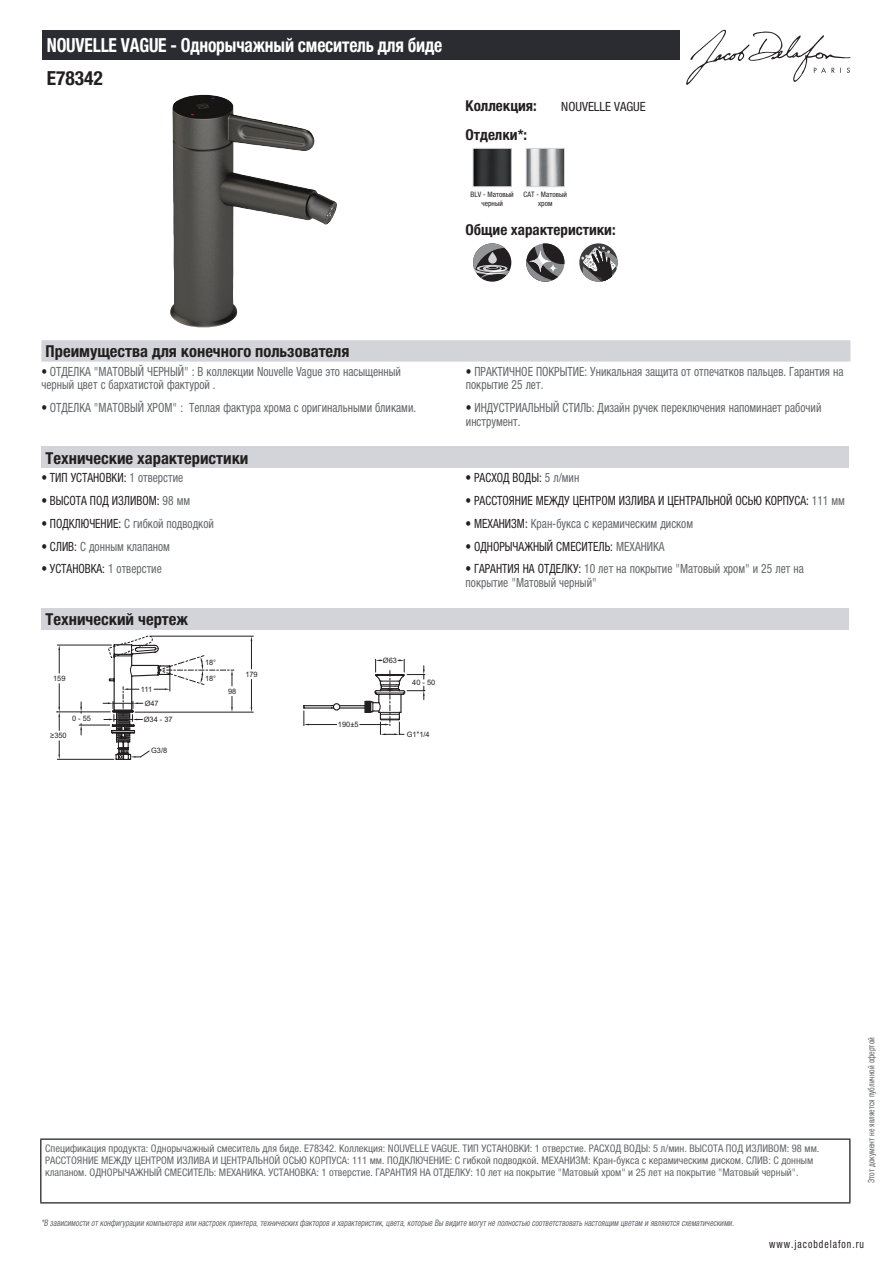
<style>
.page{position:relative;width:893px;height:1263px;background:#fff}
.page>*{position:absolute;margin:0;border:0;box-sizing:border-box;transform-origin:0 0}
.t1{font:700 condensed 19.5px "Helvetica Neue LTCYR";letter-spacing:-.01em;color:#fff;scale:.9 1}
.t2{font:700 condensed 19.5px "Helvetica Neue LTCYR";color:#231f20}
.t3{font:700 condensed 16.5px "Helvetica Neue LTCYR";color:#231f20}
.t4{font:700 condensed 15px "Helvetica Neue LTCYR";color:#231f20}
.t5{font:condensed 12.75px/13.5px "Helvetica Neue LTCYR";color:#626568;scale:.9 1}
.t6{font:condensed 12.75px "Helvetica Neue LTCYR";color:#231f20;scale:.9 1}
.t7{font:condensed 12.75px "Helvetica Neue LTCYR";color:#231f20}
.t8{font:condensed 11.25px "Helvetica Neue LTCYR";letter-spacing:.1em;color:#231f20;scale:.87 1}
.t9{font:condensed 10.5px/12px "Helvetica Neue LTCYR";color:#626568}
.t10{font:italic condensed 9px "Helvetica Neue LTCYR";color:#626568;scale:.87 1}
.t11{font:condensed 9px "Helvetica Neue LTCYR";color:#626568;scale:.87 1}
.t12{font:7.5px/15.9px "Arial";color:#231f20}
.t13{font:condensed 7.5px/9px "Helvetica Neue LTCYR";color:#231f20;text-align:center}
.s1{color:#231f20}
.s2{color:#626568}
</style>
<div class="page">
<svg style="left:686px;top:30px;width:164px;height:55px"></svg>
<img style="left:170px;top:95px;width:167px;height:233px">
<img style="left:475px;top:150px;width:35px;height:35px">
<div style="left:473px;top:148px;width:39px;height:39px;border:1px solid #d3d4da"></div>
<img style="left:528px;top:150px;width:35px;height:35px">
<div style="left:526px;top:148px;width:39px;height:39px;border:1px solid #d3d4da"></div>
<svg style="left:473px;top:243px;width:38px;height:39px"></svg>
<svg style="left:473px;top:243px;width:36px;height:35px"></svg>
<svg style="left:526px;top:243px;width:38px;height:39px"></svg>
<svg style="left:579px;top:243px;width:39px;height:39px"></svg>
<svg style="left:581px;top:246px;width:37px;height:36px"></svg>
<div style="left:41px;top:340px;width:809px;height:22px;background:#d3d4da"></div>
<div style="left:41px;top:447px;width:808px;height:21px;background:#d3d4da"></div>
<div style="left:41px;top:608px;width:808px;height:21px;background:#d3d4da"></div>
<svg style="left:303px;top:659px;width:122px;height:76px"></svg>
<hr style="left:135px;top:712px;width:118px;height:1px;background:#231f20">
<hr style="left:150px;top:636px;width:103px;height:1px;background:#231f20">
<svg style="left:251px;top:636px;width:1px;height:33px"></svg>
<svg style="left:251px;top:679px;width:1px;height:33px"></svg>
<svg style="left:56px;top:636px;width:178px;height:124px"></svg>
<div style="left:43px;top:30px;width:637px;height:30px;background:#2a2c32"></div>
<hr style="left:40px;top:1138px;width:810px;height:2px;background:#040503">
<hr style="left:40px;top:1140px;width:1px;height:62px;background:#040503">
<hr style="left:849px;top:1140px;width:1px;height:62px;background:#040503">
<hr style="left:40px;top:1202px;width:810px;height:1px;background:#040503">
<h1 class="t1" style="left:47px;top:34px;width:441px">NOUVELLE VAGUE - Однорычажный смеситель для биде</h1>
<h1 class="t2" style="left:47px;top:67px;width:58px">E78342</h1>
<p class="t4" style="left:466px;top:97px;width:73px">Коллекция:</p>
<p class="t7" style="left:561px;top:99px;width:86px">NOUVELLE VAGUE</p>
<p class="t4" style="left:466px;top:126px;width:63px">Отделки*:</p>
<p class="t13" style="left:471px;top:190px;width:45px">BLV - Матовый черный</p>
<p class="t13" style="left:524px;top:190px;width:45px">CAT - Матовый хром</p>
<p class="t4" style="left:466px;top:221px;width:152px">Общие характеристики:</p>
<p class="t3" style="left:46px;top:342px;width:305px">Преимущества для конечного пользователя</p>
<p class="t5" style="left:41px;top:365px;width:401px"><span class="s1">•</span> ОТДЕЛКА "МАТОВЫЙ ЧЕРНЫЙ" : В коллекции Nouvelle Vague это насыщенный черный цвет с бархатистой фактурой .</p>
<p class="t5" style="left:466px;top:365px;width:421px"><span class="s1">•</span> ПРАКТИЧНОЕ ПОКРЫТИЕ: Уникальная защита от отпечатков пальцев. Гарантия на покрытие 25 лет.</p>
<p class="t5" style="left:41px;top:401px;width:418px"><span class="s1">•</span> ОТДЕЛКА "МАТОВЫЙ ХРОМ" : Теплая фактура хрома с оригинальными бликами.</p>
<p class="t5" style="left:466px;top:401px;width:397px"><span class="s1">•</span> ИНДУСТРИАЛЬНЫЙ СТИЛЬ: Дизайн ручек переключения напоминает рабочий инструмент.</p>
<p class="t3" style="left:46px;top:449px;width:204px">Технические характеристики</p>
<p class="t6" style="left:41px;top:471px;width:159px">• ТИП УСТАНОВКИ: <span class="s2">1 отверстие</span></p>
<p class="t6" style="left:466px;top:471px;width:128px">• РАСХОД ВОДЫ: <span class="s2">5 л/мин</span></p>
<p class="t6" style="left:41px;top:493px;width:167px">• ВЫСОТА ПОД ИЗЛИВОМ: <span class="s2">98 мм</span></p>
<p class="t6" style="left:466px;top:493px;width:423px">• РАССТОЯНИЕ МЕЖДУ ЦЕНТРОМ ИЗЛИВА И ЦЕНТРАЛЬНОЙ ОСЬЮ КОРПУСА: <span class="s2">111 мм</span></p>
<p class="t5" style="left:41px;top:517px;width:193px"><span class="s1">• ПОДКЛЮЧЕНИЕ:</span> С гибкой подводкой</p>
<p class="t5" style="left:466px;top:517px;width:254px"><span class="s1">• МЕХАНИЗМ:</span> Кран-букса с керамическим диском</p>
<p class="t5" style="left:41px;top:539px;width:144px"><span class="s1">• СЛИВ:</span> С донным клапаном</p>
<p class="t6" style="left:466px;top:539px;width:223px">• ОДНОРЫЧАЖНЫЙ СМЕСИТЕЛЬ: <span class="s2">МЕХАНИКА</span></p>
<p class="t6" style="left:41px;top:562px;width:135px">• УСТАНОВКА: <span class="s2">1 отверстие</span></p>
<p class="t5" style="left:466px;top:562px;width:377px"><span class="s1">• ГАРАНТИЯ НА ОТДЕЛКУ:</span> 10 лет на покрытие "Матовый хром" и 25 лет на покрытие "Матовый черный"</p>
<p class="t3" style="left:46px;top:610px;width:144px">Технический чертеж</p>
<p class="t12" style="left:53px;top:670px;width:14px">159</p>
<p class="t12" style="left:141px;top:681px;width:13px">111</p>
<p class="t12" style="left:145px;top:695px;width:16px">Ø47</p>
<p class="t12" style="left:72px;top:710px;width:21px">0 - 55</p>
<p class="t12" style="left:144px;top:711px;width:30px">Ø34 - 37</p>
<p class="t12" style="left:50px;top:727px;width:18px">≥350</p>
<p class="t12" style="left:151px;top:742px;width:18px">G3/8</p>
<p class="t12" style="left:205px;top:654px;width:13px">18°<br>18°</p>
<p class="t12" style="left:228px;top:683px;width:10px">98</p>
<p class="t12" style="left:245px;top:666px;width:14px">179</p>
<p class="t12" style="left:338px;top:716px;width:22px">190±5</p>
<p class="t12" style="left:383px;top:652px;width:16px">Ø63</p>
<p class="t12" style="left:412px;top:675px;width:25px">40 - 50</p>
<p class="t12" style="left:407px;top:726px;width:24px">G1"1/4</p>
<p class="t9" style="left:45px;top:1142px;width:776px">Спецификация продукта: Однорычажный смеситель для биде. E78342. Коллекция: NOUVELLE VAGUE. ТИП УСТАНОВКИ: 1 отверстие. РАСХОД ВОДЫ: 5 л/мин. ВЫСОТА ПОД ИЗЛИВОМ: 98 мм.<br>РАССТОЯНИЕ МЕЖДУ ЦЕНТРОМ ИЗЛИВА И ЦЕНТРАЛЬНОЙ ОСЬЮ КОРПУСА: 111 мм. ПОДКЛЮЧЕНИЕ: С гибкой подводкой. МЕХАНИЗМ: Кран-букса с керамическим диском. СЛИВ: С донным клапаном. ОДНОРЫЧАЖНЫЙ СМЕСИТЕЛЬ: МЕХАНИКА. УСТАНОВКА: 1 отверстие. ГАРАНТИЯ НА ОТДЕЛКУ: 10 лет на покрытие "Матовый хром" и 25 лет на покрытие "Матовый черный".</p>
<p class="t10" style="left:41px;top:1218px;width:800px">*В зависимости отконфигурации компьютера или настроек принтера,техническихфакторов и характеристик,цвета,которые Вы видите могутне полностью соответствоватьнастоящим цветам и являются схематическими.</p>
<p class="t11" style="left:866px;top:1183px;width:169px;rotate:-90deg">Этот документ не является публичной офертой</p>
<p class="t8" style="left:769px;top:1237px;width:110px">www.jacobdelafon.ru</p>
</div>
